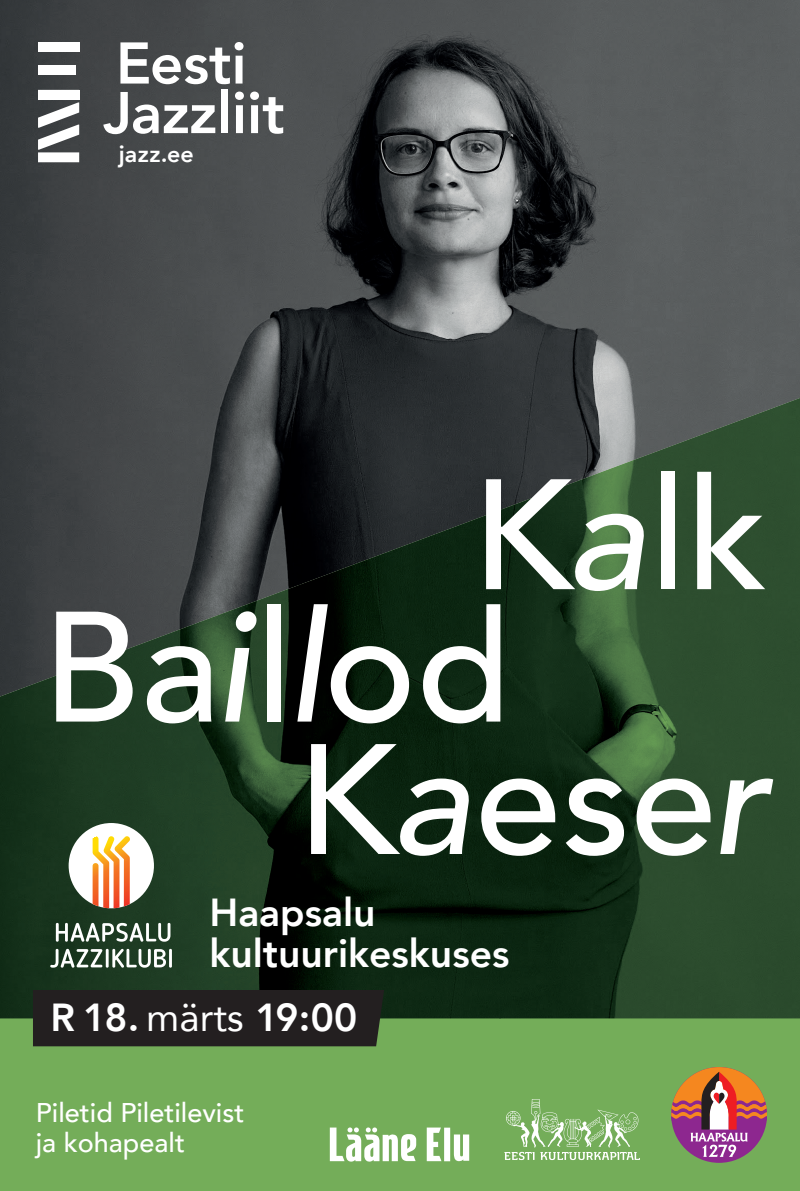
<style>
.page{position:relative;width:800px;height:1191px;background:#fff}
.page>*{position:absolute;margin:0;border:0;box-sizing:border-box;transform-origin:0 0}
.t1{font:500 155.1px/132.3px "Avenir";color:#fff}
.t2{font:800 58.2px/49.5px "Avenir";letter-spacing:-.005em;color:#fff}
.t3{font:800 39px/41.7px "Avenir";color:#fff}
.t4{font:500 27px/30px "Avenir";color:#fff}
.t5{font:800 23.1px "Avenir";letter-spacing:.015em;color:#fff}
.s1{font-style:italic}
.s2{font-weight:400}
</style>
<div class="page">
<div style="left:0;top:1018px;width:799px;height:173px;background:#74ad59"></div>
<img style="left:0;top:0;width:499px;height:407px">
<img style="left:499px;top:0;width:300px;height:398px">
<img style="left:0;top:407px;width:299px;height:215px">
<img style="left:299px;top:407px;width:200px;height:103px">
<img style="left:499px;top:398px;width:300px;height:620px">
<img style="left:199px;top:510px;width:301px;height:508px">
<img style="left:0;top:622px;width:200px;height:396px">
<div style="left:38px;top:65px;width:37px;height:10px;background:#fff"></div>
<div style="left:38px;top:42px;width:41px;height:10px;background:#fff"></div>
<svg style="left:38px;top:90px;width:41px;height:72px"></svg>
<svg style="left:330px;top:1127px;width:139px;height:34px"></svg>
<svg style="left:504px;top:1099px;width:136px;height:61px;background:#8ebc78"></svg>
<div style="left:671px;top:1067px;width:95px;height:95px;background:#8d278f;border-radius:50%"></div>
<svg style="left:671px;top:1067px;width:95px;height:4px"></svg>
<svg style="left:671px;top:1071px;width:95px;height:85px"></svg>
<svg style="left:50px;top:923px;width:122px;height:44px"></svg>
<div style="left:69px;top:823px;width:85px;height:85px;background:#fff;border-radius:50%"></div>
<svg style="left:93px;top:836px;width:37px;height:72px"></svg>
<div style="left:33px;top:990px;width:351px;height:56px;background:#231f20"></div>
<h2 class="t2" style="left:103px;top:39px;width:183px">Eesti<br>Jazzliit</h2>
<p class="t5" style="left:119px;top:136px;width:77px">jazz.ee</p>
<h1 class="t1" style="left:42px;top:460px;width:726px;text-indent:430px">K<span class="s1">a</span>lk<br>Ba<span class="s1">i</span>l<span class="s1">l</span>od</h1>
<h1 class="t1" style="left:297px;top:725px;width:471px">K<span class="s1">a</span>ese<span class="s1">r</span></h1>
<p class="t3" style="left:209px;top:891px;width:301px">Haapsalu kultuurikeskuses</p>
<p class="t3" style="left:50px;top:997px;width:308px">R 18. <span class="s2">märts</span> 19:00</p>
<p class="t4" style="left:36px;top:1095px;width:210px">Piletid Piletilevist ja kohapealt</p>
</div>
